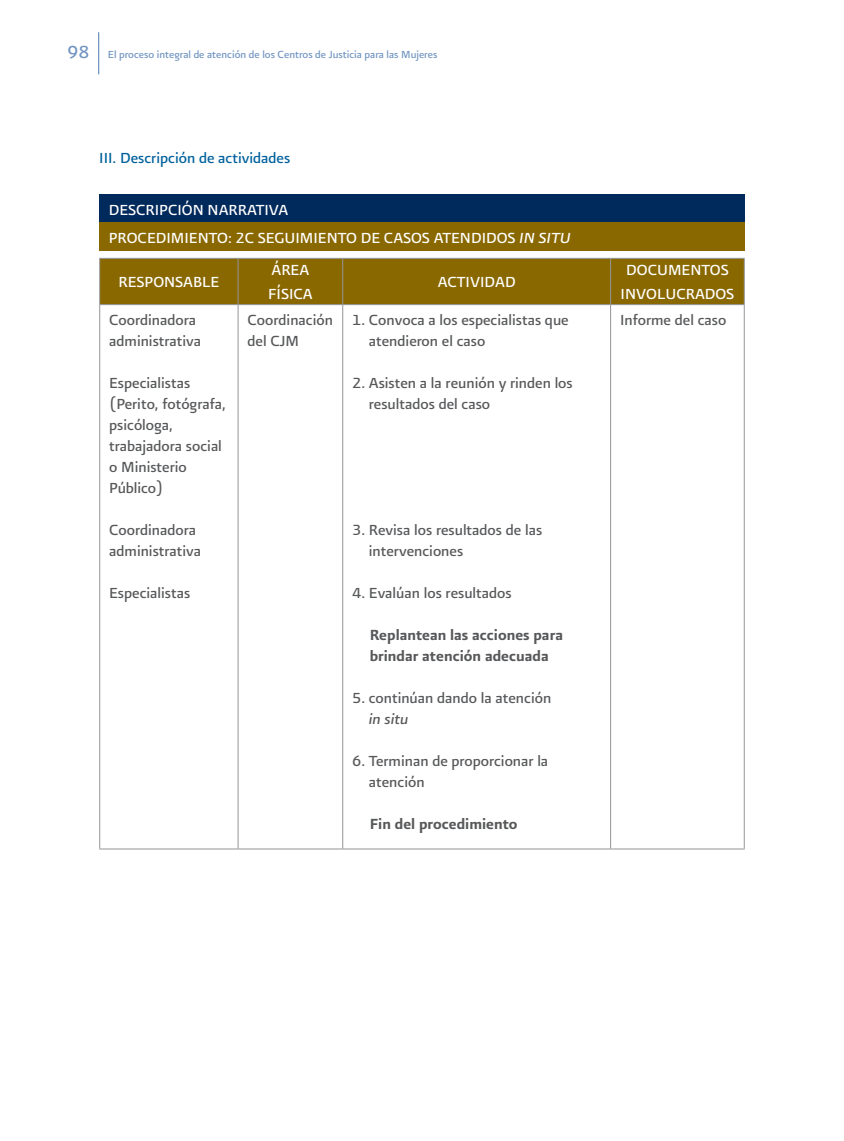
<style>
.page{position:relative;width:844px;height:1141px;background:#fff}
.page>*{position:absolute;margin:0;border:0;box-sizing:border-box;transform-origin:0 0}
.texto_tabla{font:17.5px/21px "Presidencia Base";color:#57585a}
.Título_de_tabla{font:17.5px/24.5px "Presidencia Base CC";color:#fff}
.texto_tabla-2{font:17.5px/21px "Presidencia Firme";color:#57585a}
.Título_de_tabla-2{font:17.5px "Presidencia Base";color:#fff}
.Sub_títulos{font:17.5px "Presidencia Base";color:#00619d}
.t1{font:12.25px "Presidencia Base";color:#7094c1}
.s1{font-size:21px}
.s2{font-style:italic}
</style>
<div class="page">
<hr style="left:98px;top:32px;width:1px;height:42px;background:#7094c1">
<div style="left:99px;top:195px;width:645px;height:28px;background:#00295c"></div>
<div style="left:99px;top:223px;width:645px;height:28px;background:#8a6800"></div>
<div style="left:100px;top:259px;width:643px;height:45px;background:#8a6800"></div>
<hr style="left:99px;top:258px;width:139px;height:1px;background:#939598">
<hr style="left:99px;top:259px;width:1px;height:45px;background:#939598">
<hr style="left:238px;top:258px;width:104px;height:1px;background:#939598">
<hr style="left:237px;top:259px;width:1px;height:45px;background:#939598">
<hr style="left:342px;top:258px;width:268px;height:1px;background:#939598">
<hr style="left:342px;top:259px;width:1px;height:45px;background:#939598">
<hr style="left:610px;top:258px;width:134px;height:1px;background:#939598">
<hr style="left:610px;top:259px;width:1px;height:45px;background:#939598">
<hr style="left:743px;top:259px;width:1px;height:45px;background:#939598">
<hr style="left:99px;top:304px;width:139px;height:1px;background:#939598">
<hr style="left:99px;top:305px;width:1px;height:544px;background:#939598">
<hr style="left:238px;top:304px;width:104px;height:1px;background:#939598">
<hr style="left:237px;top:305px;width:1px;height:544px;background:#939598">
<hr style="left:342px;top:304px;width:268px;height:1px;background:#939598">
<hr style="left:342px;top:305px;width:1px;height:544px;background:#939598">
<hr style="left:610px;top:304px;width:134px;height:1px;background:#939598">
<hr style="left:610px;top:305px;width:1px;height:544px;background:#939598">
<hr style="left:743px;top:305px;width:1px;height:544px;background:#939598">
<hr style="left:99px;top:849px;width:139px;height:1px;background:#939598">
<hr style="left:238px;top:849px;width:104px;height:1px;background:#939598">
<hr style="left:342px;top:849px;width:268px;height:1px;background:#939598">
<hr style="left:610px;top:849px;width:134px;height:1px;background:#939598">
<p class="t1" style="left:67px;top:48px;width:371px"><span class="s1">98</span> El proceso integral de atención de los Centros de Justicia para las Mujeres</p>
<p class="Sub_títulos" style="left:99px;top:148px;width:192px">III. Descripción de actividades</p>
<p class="Título_de_tabla" style="left:109px;top:197px;width:181px">DESCRIPCIÓN NARRATIVA</p>
<p class="Título_de_tabla-2" style="left:109px;top:227px;width:463px">PROCEDIMIENTO: 2C SEGUIMIENTO DE CASOS ATENDIDOS <span class="s2">IN SITU</span></p>
<p class="Título_de_tabla" style="left:118px;top:269px;width:102px">RESPONSABLE</p>
<p class="Título_de_tabla" style="left:268px;top:257px;width:46px">ÁREA<br>FÍSICA</p>
<p class="Título_de_tabla" style="left:437px;top:269px;width:79px">ACTIVIDAD</p>
<p class="texto_tabla" style="left:109px;top:309px;width:93px">Coordinadora administrativa</p>
<p class="texto_tabla" style="left:109px;top:372px;width:118px">Especialistas (Perito, fotógrafa, psicóloga, trabajadora social o Ministerio<br>Público)</p>
<p class="texto_tabla" style="left:109px;top:519px;width:93px">Coordinadora administrativa</p>
<p class="texto_tabla" style="left:109px;top:582px;width:83px">Especialistas</p>
<p class="texto_tabla" style="left:247px;top:309px;width:87px">Coordinación del CJM</p>
<p class="texto_tabla" style="left:369px;top:309px;width:201px;text-indent:-17px">1. Convoca a los especialistas que atendieron el caso</p>
<p class="texto_tabla" style="left:369px;top:372px;width:205px;text-indent:-17px">2. Asisten a la reunión y rinden los resultados del caso</p>
<p class="texto_tabla" style="left:369px;top:519px;width:175px;text-indent:-17px">3. Revisa los resultados de las intervenciones</p>
<p class="texto_tabla" style="left:352px;top:582px;width:161px">4. Evalúan los resultados</p>
<p class="texto_tabla-2" style="left:369px;top:624px;width:195px">Replantean las acciones para brindar atención adecuada</p>
<p class="texto_tabla" style="left:369px;top:687px;width:184px;text-indent:-17px">5. continúan dando la atención <span class="s2">in situ</span></p>
<p class="texto_tabla" style="left:369px;top:750px;width:181px;text-indent:-17px">6. Terminan de proporcionar la atención</p>
<p class="texto_tabla-2" style="left:369px;top:813px;width:149px">Fin del procedimiento</p>
<p class="Título_de_tabla" style="left:620px;top:257px;width:115px;text-align:center">DOCUMENTOS<br>INVOLUCRADOS</p>
<p class="texto_tabla" style="left:620px;top:309px;width:108px">Informe del caso</p>
</div>
